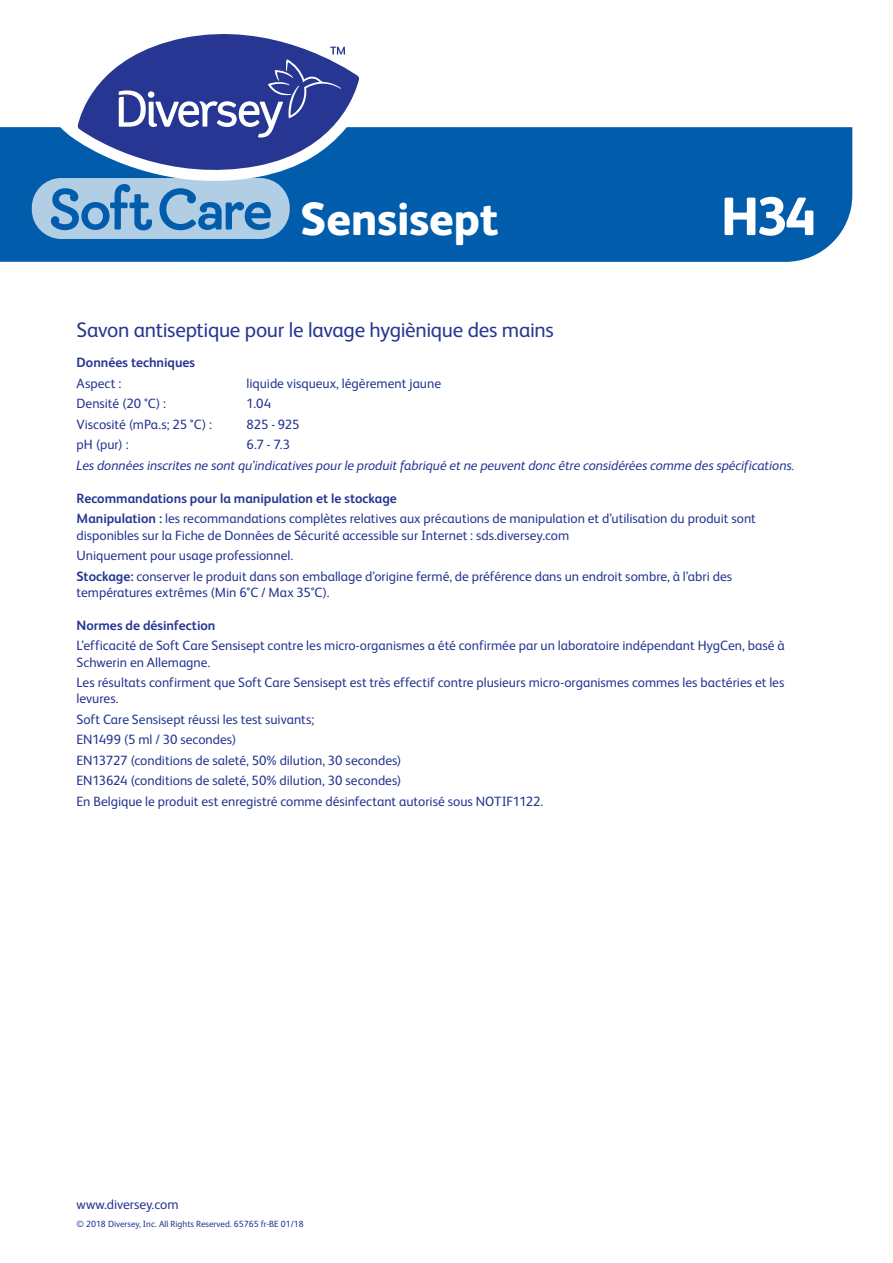
<style>
.page{position:relative;width:893px;height:1263px;background:#fff}
.page>*{position:absolute;margin:0;border:0;box-sizing:border-box;transform-origin:0 0}
.t1{font:800 54px "FS Albert Pro";color:#fff}
.t2{font:800 46.5px "FS Albert Pro";letter-spacing:-.005em;color:#fff}
.t3{font:21px "FS Albert Pro";letter-spacing:-.015em;color:#263692}
.t4{font:13.5px/20.4px "FS Albert Pro";color:#263692}
.t5{font:italic 13.5px "FS Albert Pro";letter-spacing:-.005em;color:#263692}
.t6{font:700 13.5px "FS Albert Pro";color:#263692}
.t7{font:9px "FS Albert Pro";color:#263692}
.s1{font-weight:700}
</style>
<div class="page">
<div style="left:0;top:127px;width:852px;height:135px;background:#015dab"></div>
<svg style="left:32px;top:178px;width:258px;height:61px;background:#7fadd4"></svg>
<svg style="left:58px;top:78px;width:316px;height:103px"></svg>
<svg style="left:78px;top:34px;width:281px;height:148px"></svg>
<svg style="left:119px;top:47px;width:226px;height:91px;background:#4a58a4"></svg>
<h2 class="t2" style="left:300px;top:183px;width:200px">Sensisept</h2>
<h1 class="t1" style="left:721px;top:174px;width:97px">H34</h1>
<h3 class="t3" style="left:77px;top:315px;width:479px">Savon antiseptique pour le lavage hygiènique des mains</h3>
<p class="t6" style="left:77px;top:353px;width:120px">Données techniques</p>
<p class="t4" style="left:77px;top:372px;width:46px">Aspect :</p>
<p class="t4" style="left:247px;top:372px;width:196px">liquide visqueux, légèrement jaune</p>
<p class="t4" style="left:77px;top:393px;width:91px">Densité (20 °C) :</p>
<p class="t4" style="left:247px;top:393px;width:26px">1.04</p>
<p class="t4" style="left:77px;top:413px;width:137px">Viscosité (mPa.s; 25 °C) :</p>
<p class="t4" style="left:247px;top:413px;width:54px">825 - 925</p>
<p class="t4" style="left:77px;top:433px;width:54px">pH (pur) :</p>
<p class="t4" style="left:247px;top:433px;width:45px">6.7 - 7.3</p>
<p class="t5" style="left:77px;top:456px;width:720px">Les données inscrites ne sont qu’indicatives pour le produit fabriqué et ne peuvent donc être considérées comme des spécifications.</p>
<p class="t4" style="left:77px;top:487px;width:681px"><span class="s1">Recommandations pour la manipulation et le stockage<br>Manipulation :</span> les recommandations complètes relatives aux précautions de manipulation et d’utilisation du produit sont</p>
<p class="t4" style="left:77px;top:524px;width:657px">disponibles sur la Fiche de Données de Sécurité accessible sur Internet : sds.diversey.com<br>Uniquement pour usage professionnel.<br><span class="s1">Stockage:</span> conserver le produit dans son emballage d’origine fermé, de préférence dans un endroit sombre, à l’abri des</p>
<p class="t4" style="left:77px;top:581px;width:254px">températures extrêmes (Min 6°C / Max 35°C).</p>
<p class="t6" style="left:77px;top:616px;width:140px">Normes de désinfection</p>
<p class="t4" style="left:77px;top:637px;width:710px;line-height:16.2px">L’efficacité de Soft Care Sensisept contre les micro-organismes a été confirmée par un laboratoire indépendant HygCen, basé à<br>Schwerin en Allemagne.</p>
<p class="t4" style="left:77px;top:673px;width:709px;line-height:16.2px">Les résultats confirment que Soft Care Sensisept est très effectif contre plusieurs micro-organismes commes les bactéries et les levures.</p>
<p class="t4" style="left:77px;top:708px;width:468px">Soft Care Sensisept réussi les test suivants;<br>EN1499 (5 ml / 30 secondes)<br>EN13727 (conditions de saleté, 50% dilution, 30 secondes)<br>EN13624 (conditions de saleté, 50% dilution, 30 secondes)<br>En Belgique le produit est enregistré comme désinfectant autorisé sous NOTIF1122.</p>
<p class="t4" style="left:77px;top:1193px;width:104px">www.diversey.com</p>
<p class="t7" style="left:77px;top:1217px;width:229px">© 2018 Diversey, Inc. All Rights Reserved. 65765 fr-BE 01/18</p>
</div>
